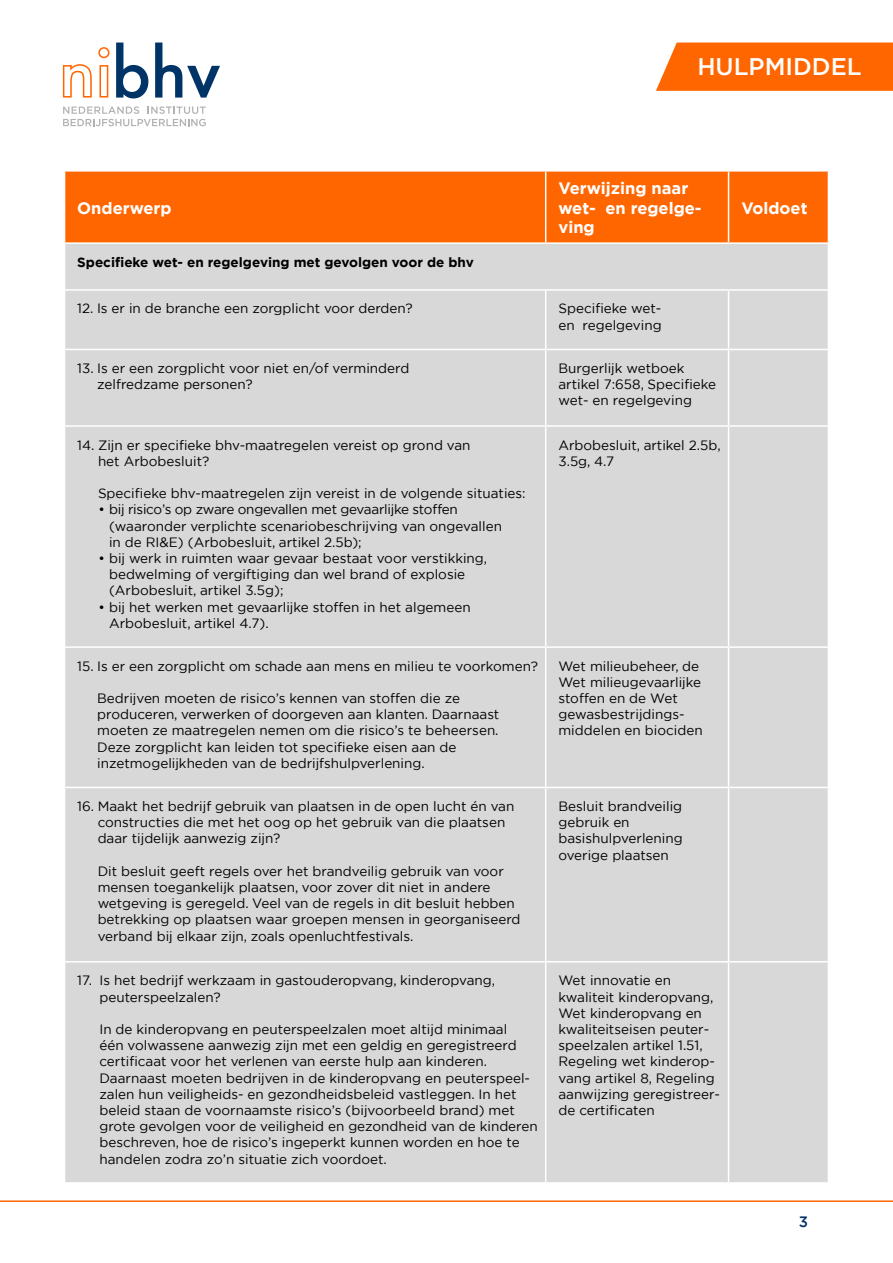
<style>
.page{position:relative;width:893px;height:1263px;background:#fff}
.page>*{position:absolute;margin:0;border:0;box-sizing:border-box;transform-origin:0 0}
.t1{font:500 24px "Gotham";color:#fff}
.t2{font:700 22.5px "Gotham";color:#fff}
.t3{font:700 16.5px/19.8px "Gotham";color:#fff}
.t4{font:500 15px "Gotham";color:#036}
.t5{font:13.5px/16.2px "Gotham";color:#000}
.t6{font:700 13.5px "Gotham";color:#000}
</style>
<div class="page">
<div style="left:656px;top:43px;width:237px;height:48px;background:#f60"></div>
<div style="left:65px;top:172px;width:763px;height:70px;background:#f60"></div>
<div style="left:65px;top:244px;width:763px;height:938px;background:#d8d8d8"></div>
<hr style="left:545px;top:172px;width:1px;height:70px;background:#fff">
<hr style="left:728px;top:172px;width:1px;height:70px;background:#fff">
<hr style="left:64px;top:289px;width:482px;height:2px;background:#fff">
<hr style="left:546px;top:289px;width:183px;height:2px;background:#fff">
<hr style="left:545px;top:291px;width:1px;height:58px;background:#fff">
<hr style="left:729px;top:289px;width:100px;height:2px;background:#fff">
<hr style="left:728px;top:291px;width:1px;height:58px;background:#fff">
<hr style="left:64px;top:349px;width:482px;height:1px;background:#fff">
<hr style="left:546px;top:349px;width:183px;height:1px;background:#fff">
<hr style="left:545px;top:350px;width:1px;height:75px;background:#fff">
<hr style="left:729px;top:349px;width:100px;height:1px;background:#fff">
<hr style="left:728px;top:350px;width:1px;height:75px;background:#fff">
<hr style="left:64px;top:425px;width:482px;height:2px;background:#fff">
<hr style="left:546px;top:425px;width:183px;height:2px;background:#fff">
<hr style="left:545px;top:427px;width:1px;height:219px;background:#fff">
<hr style="left:729px;top:425px;width:100px;height:2px;background:#fff">
<hr style="left:728px;top:427px;width:1px;height:219px;background:#fff">
<hr style="left:64px;top:646px;width:482px;height:2px;background:#fff">
<hr style="left:546px;top:646px;width:183px;height:2px;background:#fff">
<hr style="left:545px;top:648px;width:1px;height:139px;background:#fff">
<hr style="left:729px;top:646px;width:100px;height:2px;background:#fff">
<hr style="left:728px;top:648px;width:1px;height:139px;background:#fff">
<hr style="left:64px;top:787px;width:482px;height:1px;background:#fff">
<hr style="left:546px;top:787px;width:183px;height:1px;background:#fff">
<hr style="left:545px;top:788px;width:1px;height:173px;background:#fff">
<hr style="left:729px;top:787px;width:100px;height:1px;background:#fff">
<hr style="left:728px;top:788px;width:1px;height:173px;background:#fff">
<hr style="left:64px;top:961px;width:482px;height:1px;background:#fff">
<hr style="left:546px;top:961px;width:183px;height:1px;background:#fff">
<hr style="left:545px;top:962px;width:1px;height:220px;background:#fff">
<hr style="left:729px;top:961px;width:100px;height:1px;background:#fff">
<hr style="left:728px;top:962px;width:1px;height:220px;background:#fff">
<hr style="left:0;top:1200px;width:893px;height:2px;background:#f60">
<svg style="left:63px;top:106px;width:143px;height:20px"></svg>
<svg style="left:63px;top:64px;width:29px;height:34px"></svg>
<svg style="left:98px;top:47px;width:11px;height:51px"></svg>
<svg style="left:116px;top:43px;width:32px;height:55px"></svg>
<svg style="left:155px;top:43px;width:65px;height:55px"></svg>
<p class="t3" style="left:77px;top:198px;width:96px">Onderwerp</p>
<h1 class="t1" style="left:697px;top:51px;width:166px">HULPMIDDEL</h1>
<h2 class="t2" style="left:704px;top:53px;width:156px">HULPMIDDEL</h2>
<p class="t3" style="left:558px;top:178px;width:145px">Verwijzing naar wet- en regelge&shy;ving</p>
<p class="t3" style="left:741px;top:198px;width:68px">Voldoet</p>
<p class="t6" style="left:77px;top:253px;width:398px">Specifieke wet- en regelgeving met gevolgen voor de bhv</p>
<p class="t5" style="left:77px;top:300px;width:337px">12. Is er in de branche een zorgplicht voor derden?</p>
<p class="t5" style="left:558px;top:300px;width:105px">Specifieke wet&shy;en regelgeving</p>
<p class="t5" style="left:97px;top:360px;width:314px;text-indent:-20px">13. Is er een zorgplicht voor niet en/of verminderd zelfredzame personen?</p>
<p class="t5" style="left:558px;top:360px;width:159px">Burgerlijk wetboek artikel 7:658, Specifieke wet- en regelgeving</p>
<p class="t5" style="left:98px;top:436px;width:374px;text-indent:-21px">14. Zijn er specifieke bhv-maatregelen vereist op grond van het Arbobesluit?</p>
<p class="t5" style="left:98px;top:485px;width:429px">Specifieke bhv-maatregelen zijn vereist in de volgende situaties:</p>
<p class="t5" style="left:109px;top:501px;width:394px;text-indent:-11px">• bij risico’s op zware ongevallen met gevaarlijke stoffen (waaronder verplichte scenariobeschrijving van ongevallen in de RI&amp;E) (Arbobesluit, artikel 2.5b);</p>
<p class="t5" style="left:109px;top:550px;width:380px;text-indent:-11px">• bij werk in ruimten waar gevaar bestaat voor verstikking, bedwelming of vergiftiging dan wel brand of explosie (Arbobesluit, artikel 3.5g);</p>
<p class="t5" style="left:109px;top:598px;width:363px;text-indent:-11px">• bij het werken met gevaarlijke stoffen in het algemeen<br>Arbobesluit, artikel 4.7).</p>
<p class="t5" style="left:558px;top:436px;width:164px">Arbobesluit, artikel 2.5b,<br>3.5g, 4.7</p>
<p class="t5" style="left:77px;top:657px;width:462px">15. Is er een zorgplicht om schade aan mens en milieu te voorkomen?</p>
<p class="t5" style="left:97px;top:690px;width:404px">Bedrijven moeten de risico’s kennen van stoffen die ze produceren, verwerken of doorgeven aan klanten. Daarnaast moeten ze maatregelen nemen om die risico’s te beheersen.<br>Deze zorgplicht kan leiden tot specifieke eisen aan de inzetmogelijkheden van de bedrijfshulpverlening.</p>
<p class="t5" style="left:98px;top:798px;width:418px;text-indent:-20px">16. Maakt het bedrijf gebruik van plaatsen in de open lucht én van constructies die met het oog op het gebruik van die plaatsen daar tijdelijk aanwezig zijn?</p>
<p class="t5" style="left:98px;top:863px;width:424px">Dit besluit geeft regels over het brandveilig gebruik van voor mensen toegankelijk plaatsen, voor zover dit niet in andere wetgeving is geregeld. Veel van de regels in dit besluit hebben betrekking op plaatsen waar groepen mensen in georganiseerd verband bij elkaar zijn, zoals openluchtfestivals.</p>
<p class="t5" style="left:99px;top:972px;width:397px;text-indent:-22px">17. Is het bedrijf werkzaam in gastouderopvang, kinderopvang, peuterspeelzalen?</p>
<p class="t5" style="left:99px;top:1021px;width:440px">In de kinderopvang en peuterspeelzalen moet altijd minimaal<br>één volwassene aanwezig zijn met een geldig en geregistreerd certificaat voor het verlenen van eerste hulp aan kinderen.<br>Daarnaast moeten bedrijven in de kinderopvang en peuterspeel&shy;zalen hun veiligheids- en gezondheidsbeleid vastleggen. In het beleid staan de voornaamste risico’s (bijvoorbeeld brand) met grote gevolgen voor de veiligheid en gezondheid van de kinderen beschreven, hoe de risico’s ingeperkt kunnen worden en hoe te handelen zodra zo’n situatie zich voordoet.</p>
<p class="t5" style="left:558px;top:657px;width:146px">Wet milieubeheer, de<br>Wet milieugevaarlijke stoffen en de Wet gewasbestrijdings&shy;middelen en biociden</p>
<p class="t5" style="left:558px;top:798px;width:126px">Besluit brandveilig gebruik en basishulpverlening overige plaatsen</p>
<p class="t5" style="left:558px;top:972px;width:163px">Wet innovatie en kwaliteit kinderopvang,<br>Wet kinderopvang en kwaliteitseisen peuter&shy;speelzalen artikel 1.51,<br>Regeling wet kinderop&shy;vang artikel 8, Regeling aanwijzing geregistreer&shy;de certificaten</p>
<p class="t4" style="left:799px;top:1211px;width:11px">3</p>
</div>
